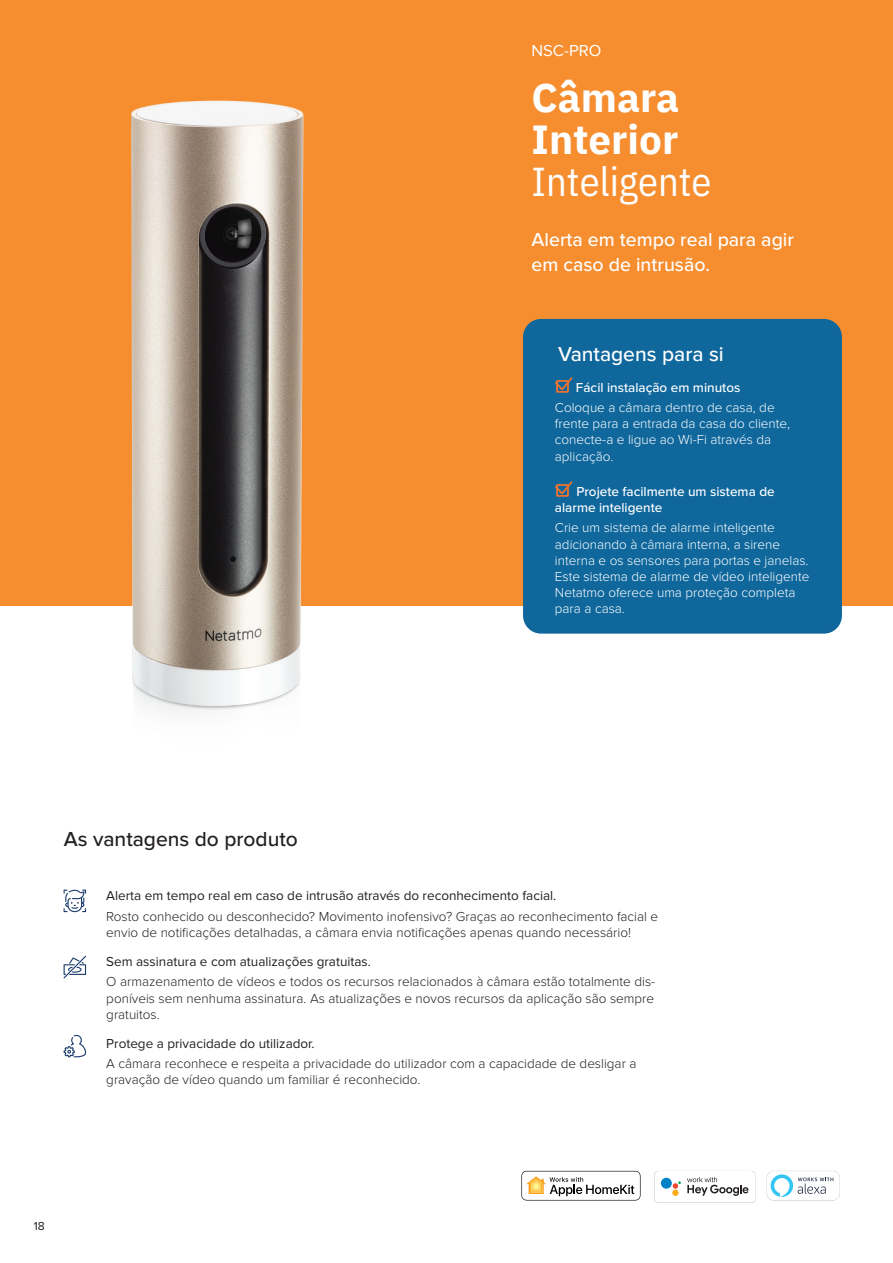
<style>
.page{position:relative;width:893px;height:1263px;background:#fff}
.page>*{position:absolute;margin:0;border:0;box-sizing:border-box;transform-origin:0 0}
.t1{font:700 40.5px/42px "IBM Plex Sans";color:#fff}
.t2{font:500 21px "Proxima Nova";color:#231f20}
.t3{font:500 21px "Proxima Nova";color:#fff}
.t4{font:500 19.5px/25.5px "Proxima Nova";color:#fff}
.t5{font:16.5px "Proxima Nova";color:#fff}
.t6{font:300 13.5px/16.2px "Proxima Nova";color:#231f20}
.t7{font:300 13.5px/16.2px "Proxima Nova";color:#fff}
.t8{font:13.5px "Proxima Nova";color:#231f20}
.t9{font:500 13.5px/16.2px "Proxima Nova";color:#fff}
.t10{font:12px "Proxima Nova";color:#231f20}
.s1{font-family:"IBM Plex Sans Cond";font-weight:400}
</style>
<div class="page">
<div style="left:0;top:0;width:893px;height:605px;background:#f68e30"></div>
<div style="left:523px;top:319px;width:319px;height:315px;background:#0f679c;border-radius:18px"></div>
<svg style="left:555px;top:377px;width:18px;height:15px"></svg>
<div style="left:556px;top:484px;width:13px;height:13px;border:2px solid #f3732d"></div>
<svg style="left:555px;top:481px;width:18px;height:15px"></svg>
<img style="left:118px;top:100px;width:204px;height:613px">
<svg style="left:64px;top:956px;width:22px;height:22px"></svg>
<svg style="left:64px;top:889px;width:22px;height:23px"></svg>
<svg style="left:64px;top:1034px;width:22px;height:23px"></svg>
<svg style="left:521px;top:1171px;width:119px;height:29px"></svg>
<svg style="left:767px;top:1171px;width:73px;height:29px"></svg>
<svg style="left:654px;top:1171px;width:102px;height:32px"></svg>
<p class="t5" style="left:531px;top:41px;width:71px">NSC-PRO</p>
<p class="t1" style="left:531px;top:73px;width:182px">Câmara<br>Interior<br><span class="s1">Inteligente</span></p>
<p class="t4" style="left:531px;top:227px;width:264px">Alerta em tempo real para agir em caso de intrusão.</p>
<p class="t3" style="left:558px;top:342px;width:167px">Vantagens para si</p>
<p class="t9" style="left:576px;top:380px;width:166px">Fácil instalação em minutos</p>
<p class="t7" style="left:555px;top:400px;width:237px">Coloque a câmara dentro de casa, de frente para a entrada da casa do cliente, conecte-a e ligue ao Wi-Fi através da aplicação.</p>
<p class="t9" style="left:555px;top:484px;width:221px;text-indent:21px">Projete facilmente um sistema de alarme inteligente</p>
<p class="t7" style="left:555px;top:520px;width:255px">Crie um sistema de alarme inteligente adicionando à câmara interna, a sirene interna e os sensores para portas e janelas.</p>
<p class="t7" style="left:555px;top:569px;width:256px">Este sistema de alarme de vídeo inteligente<br>Netatmo oferece uma proteção completa para a casa.</p>
<p class="t2" style="left:64px;top:827px;width:236px">As vantagens do produto</p>
<p class="t8" style="left:106px;top:888px;width:452px">Alerta em tempo real em caso de intrusão através do reconhecimento facial.</p>
<p class="t6" style="left:106px;top:908px;width:553px">Rosto conhecido ou desconhecido? Movimento inofensivo? Graças ao reconhecimento facial e envio de notificações detalhadas, a câmara envia notificações apenas quando necessário!</p>
<p class="t8" style="left:106px;top:954px;width:266px">Sem assinatura e com atualizações gratuitas.</p>
<p class="t6" style="left:106px;top:974px;width:550px;text-align:justify">O armazenamento de vídeos e todos os recursos relacionados à câmara estão totalmente dis&shy;poníveis sem nenhuma assinatura. As atualizações e novos recursos da aplicação são sempre gratuitos.</p>
<p class="t8" style="left:106px;top:1035px;width:210px">Protege a privacidade do utilizador.</p>
<p class="t6" style="left:106px;top:1056px;width:532px">A câmara reconhece e respeita a privacidade do utilizador com a capacidade de desligar a</p>
<p class="t6" style="left:106px;top:1072px;width:316px">gravação de vídeo quando um familiar é reconhecido.</p>
<p class="t10" style="left:34px;top:1219px;width:13px">18</p>
</div>
